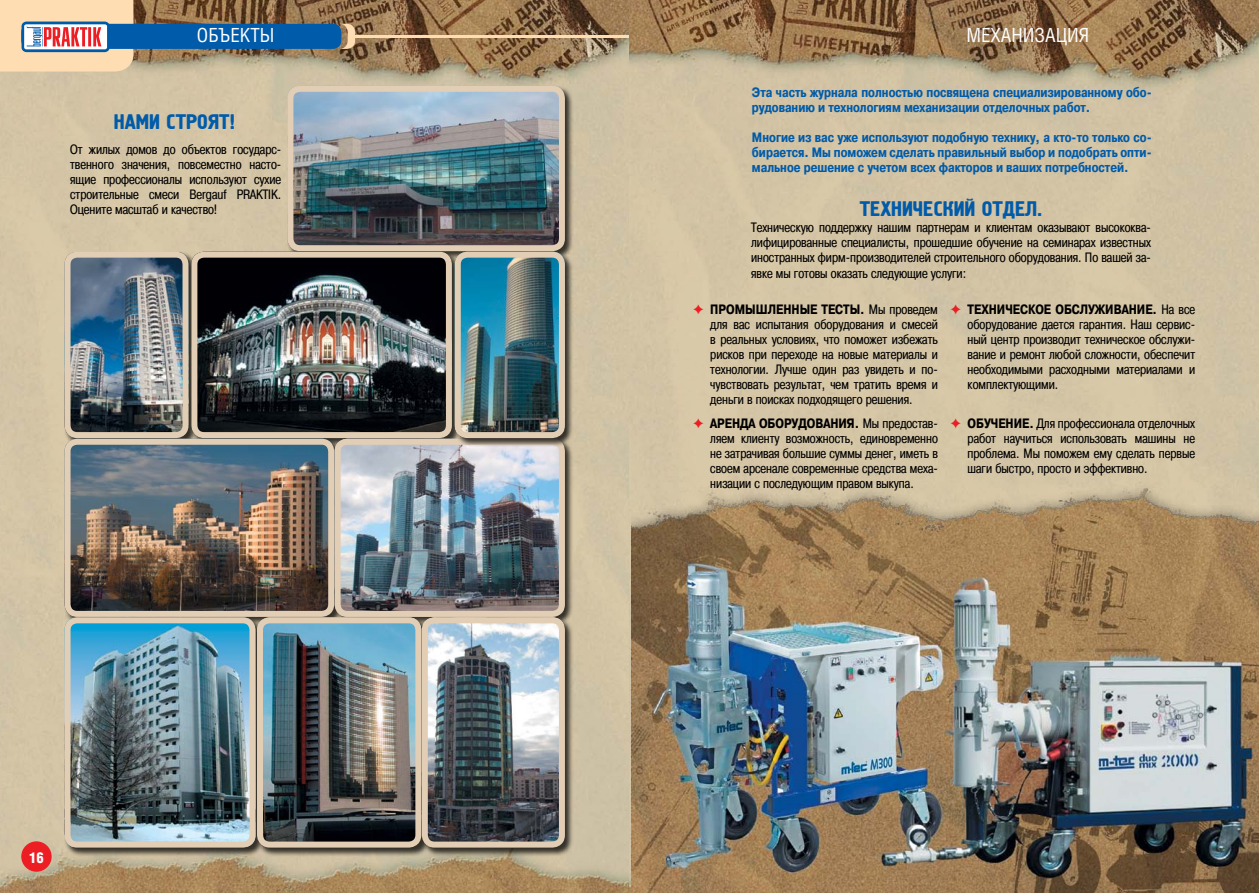
<style>
.page{position:relative;width:1259px;height:893px;background:#fff}
.page>*{position:absolute;margin:0;border:0;box-sizing:border-box;transform-origin:0 0}
.t1{font:21px "Hermes CTT";color:#005baa}
.t2{font:19.5px "Helios Cond C";color:#fff}
.t3{font:15px "Helios Cond Black C";color:#fff}
.t4{font:13.5px/15px "Pragmatica Cond C";color:#000;text-align:justify}
.t5{font:700 13.5px/15px "Pragmatica Cond C";color:#005baa}
.s1{font-family:"Dixieland Normal";color:#ed1d24}
.s2{font-weight:700}
</style>
<div class="page">
<img style="left:0;top:0;width:629px;height:893px">
<img style="left:629px;top:0;width:630px;height:893px">
<svg style="left:339px;top:24px;width:16px;height:25px"></svg>
<hr style="left:349px;top:35px;width:280px;height:2px;background:#ffddb3">
<div style="left:21px;top:24px;width:320px;height:25px;background:#005baa;border-radius:9px"></div>
<svg style="left:0;top:0;width:133px;height:72px;background:#dac2b1"></svg>
<div style="left:21px;top:841px;width:31px;height:31px;background:#ed1d24;border-radius:50%"></div>
<div style="left:287px;top:85px;width:287px;height:175px;background:#000;opacity:.75"></div>
<img style="left:288px;top:86px;width:276px;height:165px">
<div style="left:287px;top:86px;width:278px;height:165px;border:6px solid #e2ceb4;border-radius:10px"></div>
<div style="left:64px;top:251px;width:134px;height:196px;background:#000;opacity:.75"></div>
<img style="left:65px;top:252px;width:123px;height:186px">
<div style="left:65px;top:252px;width:123px;height:186px;border:6px solid #e2ceb4;border-radius:10px"></div>
<img style="left:191px;top:252px;width:261px;height:186px">
<div style="left:191px;top:252px;width:261px;height:186px;border:6px solid #e2ceb4;border-radius:10px"></div>
<img style="left:65px;top:439px;width:269px;height:178px">
<div style="left:65px;top:439px;width:269px;height:178px;border:6px solid #e2ceb4;border-radius:10px"></div>
<div style="left:334px;top:438px;width:239px;height:187px;background:#000;opacity:.75"></div>
<div style="left:335px;top:439px;width:230px;height:178px;border:6px solid #e2ceb4;border-radius:10px"></div>
<div style="left:64px;top:617px;width:200px;height:240px;background:#000;opacity:.75"></div>
<img style="left:65px;top:617px;width:190px;height:229px">
<div style="left:65px;top:617px;width:190px;height:231px;border:6px solid #e2ceb4;border-radius:10px"></div>
<div style="left:257px;top:617px;width:173px;height:240px;background:#000;opacity:.75"></div>
<img style="left:257px;top:617px;width:164px;height:229px">
<div style="left:257px;top:617px;width:164px;height:231px;border:6px solid #e2ceb4;border-radius:10px"></div>
<div style="left:421px;top:617px;width:152px;height:240px;background:#000;opacity:.75"></div>
<img style="left:423px;top:617px;width:140px;height:228px">
<div style="left:422px;top:617px;width:143px;height:231px;border:6px solid #e2ceb4;border-radius:10px"></div>
<img style="left:631px;top:26px;width:628px;height:867px">
<div style="left:454px;top:251px;width:120px;height:196px;background:#000;opacity:.75"></div>
<img style="left:455px;top:252px;width:110px;height:186px">
<div style="left:455px;top:252px;width:110px;height:186px;border:6px solid #e2ceb4;border-radius:10px"></div>
<h2 class="t2" style="left:197px;top:24px;width:79px">ОБЪЕКТЫ</h2>
<h1 class="t1" style="left:114px;top:110px;width:123px">Нами строят!</h1>
<p class="t4" style="left:70px;top:141px;width:213px">От жилых домов до объектов государс&shy;твенного значения, повсеместно насто&shy;ящие профессионалы используют сухие строительные смеси Bergauf PRAKTIK.<br>Оцените масштаб и качество!</p>
<p class="t3" style="left:29px;top:849px;width:17px">16</p>
<h2 class="t2" style="left:966px;top:24px;width:124px">МЕХАНИЗАЦИЯ</h2>
<p class="t5" style="left:752px;top:85px;width:401px">Эта часть журнала полностью посвящена специализированному обо&shy;рудованию и технологиям механизации отделочных работ.</p>
<p class="t5" style="left:752px;top:130px;width:401px;text-align:justify">Многие из вас уже используют подобную технику, а кто-то только со&shy;бирается. Мы поможем сделать правильный выбор и подобрать опти&shy;мальное решение с учетом всех факторов и ваших потребностей.</p>
<h1 class="t1" style="left:859px;top:197px;width:12px">ТЕХНИЧЕСКИЙ</h1>
<h1 class="t1" style="left:981px;top:197px;width:12px">ОТДЕЛ</h1>
<h1 class="t1" style="left:1037px;top:197px;width:7px">.</h1>
<p class="t4" style="left:751px;top:219px;width:401px">Техническую поддержку нашим партнерам и клиентам оказывают высококва&shy;лифицированные специалисты, прошедшие обучение на семинарах известных иностранных фирм-производителей строительного оборудования. По вашей за&shy;явке мы готовы оказать следующие услуги:</p>
<p class="t4" style="left:710px;top:302px;width:229px;text-indent:-17px"><span class="s1">)</span> <span class="s2">ПРОМЫШЛЕННЫЕ ТЕСТЫ.</span> Мы проведем для вас испытания оборудования и смесей в реальных условиях, что поможет избежать рисков при переходе на новые материалы и технологии. Лучше один раз увидеть и по&shy;чувствовать результат, чем тратить время и деньги в поисках подходящего решения.</p>
<p class="t4" style="left:710px;top:416px;width:229px;text-indent:-17px"><span class="s1">)</span> <span class="s2">АРЕНДА ОБОРУДОВАНИЯ.</span> Мы предостав&shy;ляем клиенту возможность, единовременно не затрачивая большие суммы денег, иметь в своем арсенале современные средства меха&shy;низации с последующим правом выкупа.</p>
<p class="t4" style="left:967px;top:302px;width:229px;text-indent:-17px"><span class="s1">)</span> <span class="s2">ТЕХНИЧЕСКОЕ ОБСЛУЖИВАНИЕ.</span> На все оборудование дается гарантия. Наш сервис&shy;ный центр производит техническое обслужи&shy;вание и ремонт любой сложности, обеспечит необходимыми расходными материалами и комплектующими.</p>
<p class="t4" style="left:967px;top:416px;width:229px;text-indent:-17px"><span class="s1">)</span> <span class="s2">ОБУЧЕНИЕ.</span> Для профессионала отделочных работ научиться использовать машины не проблема. Мы поможем ему сделать первые шаги быстро, просто и эффективно.</p>
</div>
